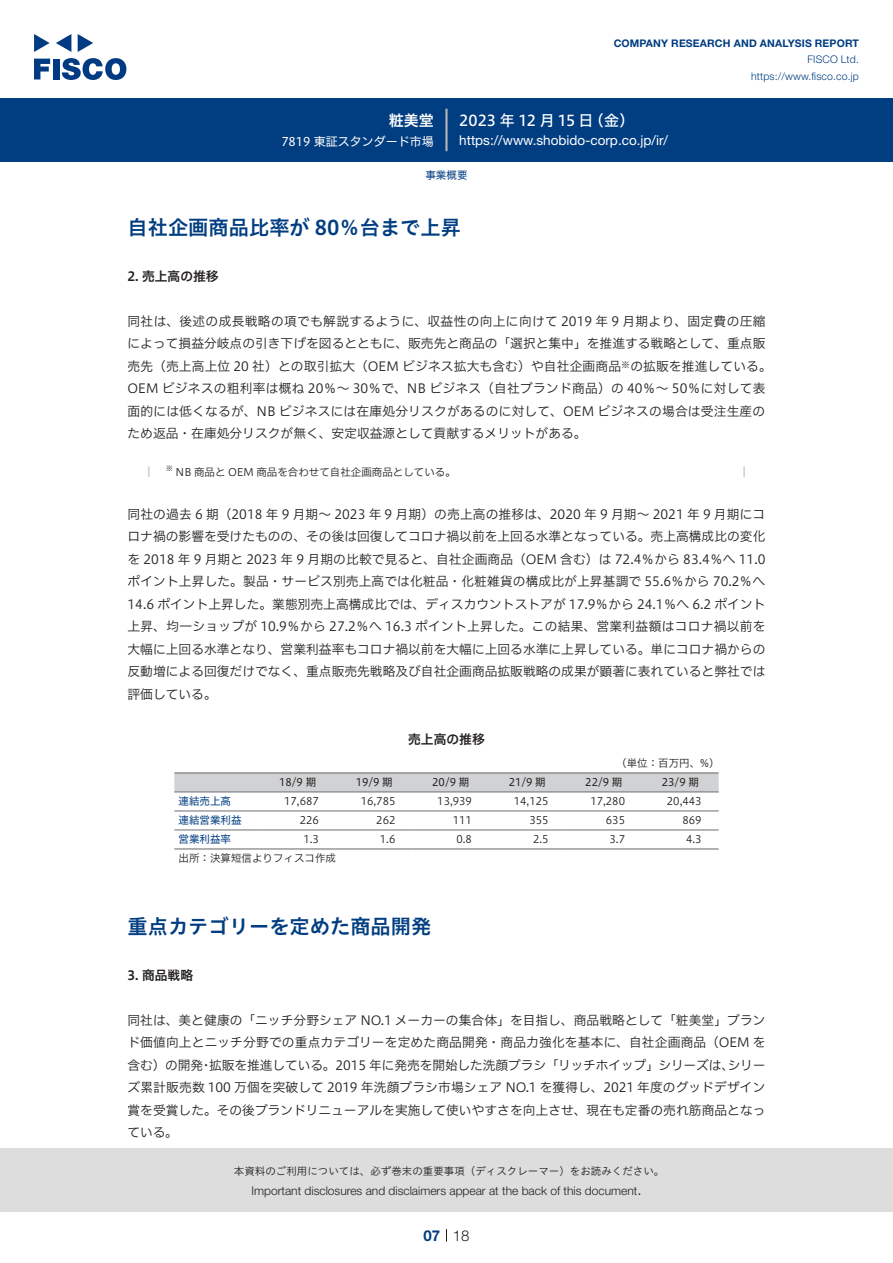
<style>
.page{position:relative;width:893px;height:1263px;background:#fff}
.page>*{position:absolute;margin:0;border:0;box-sizing:border-box;transform-origin:0 0}
.t1{font:20.25px "Hiragino UD Sans Std W6";color:#003d81}
.t2{font:15px "Hiragino UD Sans F Std N W5";letter-spacing:.005em;color:#fff}
.t3{font:300 15px "Helvetica Neue LT Std";color:#231f20}
.t4{font:15px "Hiragino UD Sans F Std N W6";color:#fff}
.t5{font:700 15px "Helvetica Neue LT Std";color:#003d81}
.t6{font:13.5px "Helvetica Neue LT Std";color:#fff}
.t7{font:12.75px/22.5px "Hiragino UD Sans F Std N W3";letter-spacing:.005em;color:#231f20}
.t8{font:12.75px "Hiragino UD Sans F Std N W3";letter-spacing:.025em;color:#231f20}
.t9{font:12.75px "Hiragino UD Sans F Std N W6";color:#231f20}
.t10{font:300 12px "Helvetica Neue LT Std";color:#231f20}
.t11{font:12px "Hiragino UD Sans F Std N W4";color:#fff}
.t12{font:10.5px "Hiragino UD Sans F Std N W3";color:#231f20}
.t13{font:10.5px "Hiragino UD Sans Std W3";color:#231f20}
.t14{font:700 10.5px "Helvetica Neue LT Std";letter-spacing:.015em;color:#003d81}
.t15{font:300 10.5px/16.5px "Helvetica Neue LT Std";letter-spacing:.015em;color:#003d81;text-align:right}
.t16{font:10.5px "Hiragino UD Sans F Std N W4";color:#231f20}
.t17{font:10.5px "Hiragino UD Sans F Std N W4";color:#003d81}
.t18{font:8.85px "Hiragino UD Sans F Std N W3";color:#231f20}
.t19{font:7.35px "Hiragino UD Sans F Std N W3";color:#231f20}
</style>
<div class="page">
<div style="left:0;top:1148px;width:893px;height:64px;background:#ddd"></div>
<svg style="left:34px;top:59px;width:16px;height:20px"></svg>
<div style="left:53px;top:59px;width:6px;height:20px;background:#003a83"></div>
<svg style="left:62px;top:58px;width:64px;height:22px"></svg>
<svg style="left:34px;top:34px;width:16px;height:18px"></svg>
<svg style="left:78px;top:34px;width:15px;height:18px"></svg>
<svg style="left:56px;top:34px;width:15px;height:18px"></svg>
<div style="left:0;top:98px;width:893px;height:64px;background:#003d81"></div>
<hr style="left:445px;top:109px;width:3px;height:42px;background:#b5b5b6">
<svg style="left:446px;top:1229px;width:1px;height:13px"></svg>
<svg style="left:148px;top:466px;width:2px;height:11px"></svg>
<svg style="left:743px;top:466px;width:2px;height:11px"></svg>
<svg style="left:174px;top:773px;width:545px;height:19px;background:#cbccce"></svg>
<hr style="left:174px;top:792px;width:85px;height:1px;background:#6c6d70">
<hr style="left:259px;top:792px;width:77px;height:1px;background:#6c6d70">
<hr style="left:336px;top:792px;width:76px;height:1px;background:#6c6d70">
<hr style="left:412px;top:792px;width:77px;height:1px;background:#6c6d70">
<hr style="left:489px;top:792px;width:77px;height:1px;background:#6c6d70">
<hr style="left:566px;top:792px;width:76px;height:1px;background:#6c6d70">
<hr style="left:642px;top:792px;width:77px;height:1px;background:#6c6d70">
<hr style="left:174px;top:811px;width:85px;height:1px;background:#6c6d70">
<hr style="left:259px;top:811px;width:77px;height:1px;background:#6c6d70">
<hr style="left:336px;top:811px;width:76px;height:1px;background:#6c6d70">
<hr style="left:412px;top:811px;width:77px;height:1px;background:#6c6d70">
<hr style="left:489px;top:811px;width:77px;height:1px;background:#6c6d70">
<hr style="left:566px;top:811px;width:76px;height:1px;background:#6c6d70">
<hr style="left:642px;top:811px;width:77px;height:1px;background:#6c6d70">
<hr style="left:174px;top:830px;width:85px;height:1px;background:#6c6d70">
<hr style="left:259px;top:830px;width:77px;height:1px;background:#6c6d70">
<hr style="left:336px;top:830px;width:76px;height:1px;background:#6c6d70">
<hr style="left:412px;top:830px;width:77px;height:1px;background:#6c6d70">
<hr style="left:489px;top:830px;width:77px;height:1px;background:#6c6d70">
<hr style="left:566px;top:830px;width:76px;height:1px;background:#6c6d70">
<hr style="left:642px;top:830px;width:77px;height:1px;background:#6c6d70">
<hr style="left:174px;top:772px;width:85px;height:1px;background:#6c6d70">
<hr style="left:259px;top:772px;width:77px;height:1px;background:#6c6d70">
<hr style="left:336px;top:772px;width:76px;height:1px;background:#6c6d70">
<hr style="left:412px;top:772px;width:77px;height:1px;background:#6c6d70">
<hr style="left:489px;top:772px;width:77px;height:1px;background:#6c6d70">
<hr style="left:566px;top:772px;width:76px;height:1px;background:#6c6d70">
<hr style="left:642px;top:772px;width:77px;height:1px;background:#6c6d70">
<hr style="left:174px;top:848px;width:85px;height:1px;background:#6c6d70">
<hr style="left:259px;top:848px;width:77px;height:1px;background:#6c6d70">
<hr style="left:336px;top:848px;width:76px;height:1px;background:#6c6d70">
<hr style="left:412px;top:848px;width:77px;height:1px;background:#6c6d70">
<hr style="left:489px;top:848px;width:77px;height:1px;background:#6c6d70">
<hr style="left:566px;top:848px;width:76px;height:1px;background:#6c6d70">
<hr style="left:642px;top:848px;width:77px;height:1px;background:#6c6d70">
<p class="t4" style="left:389px;top:109px;width:46px">粧美堂</p>
<p class="t11" style="left:281px;top:132px;width:154px">7819 東証スタンダード市場</p>
<p class="t14" style="left:614px;top:37px;width:247px">COMPANY RESEARCH AND ANALYSIS REPORT</p>
<p class="t15" style="left:751px;top:51px;width:109px">FISCO Ltd. https://www.fisco.co j p.</p>
<p class="t2" style="left:589px;top:109px;width:47px">（金(</p>
<p class="t2" style="left:459px;top:109px;width:136px">2023 年 12 月 15 日</p>
<p class="t6" style="left:459px;top:132px;width:210px">https://www.shobido-corp. c o j p. /i r/</p>
<p class="t17" style="left:425px;top:167px;width:43px">事業概要</p>
<h1 class="t1" style="left:128px;top:212px;width:335px">自社企画商品比率が 80％台まで上昇</h1>
<p class="t9" style="left:128px;top:266px;width:93px">2. 売上高の推移</p>
<p class="t8" style="left:128px;top:311px;width:639px">同社は、後述の成長戦略の項でも解説するように、収益性の向上に向けて 2019 年 9 月期より、固定費の圧縮</p>
<p class="t7" style="left:128px;top:331px;width:639px">によって損益分岐点の引き下げを図るとともに、販売先と商品の「選択と集中」を推進する戦略として、重点販</p>
<p class="t7" style="left:630px;top:354px;width:143px">の拡販を推進している。</p>
<p class="t7" style="left:128px;top:354px;width:639px">売先（売上高上位 20 社）との取引拡大（OEM ビジネス拡大も含む）や自社企画商品<br>OEM ビジネスの粗利率は概ね 20％～ 30％で、NB ビジネス（自社ブランド商品）の 40％～ 50％に対して表面的には低くなるが、NB ビジネスには在庫処分リスクがあるのに対して、OEM ビジネスの場合は受注生産のため返品・在庫処分リスクが無く、安定収益源として貢献するメリットがある。</p>
<p class="t12" style="left:176px;top:464px;width:282px">NB 商品と OEM 商品を合わせて自社企画商品としている。</p>
<p class="t18" style="left:621px;top:358px;width:10px">※</p>
<p class="t19" style="left:166px;top:463px;width:9px">※</p>
<p class="t7" style="left:128px;top:502px;width:639px;text-align:justify">同社の過去 6 期（2018 年 9 月期～ 2023 年 9 月期）の売上高の推移は、2020 年 9 月期～ 2021 年 9 月期にコロナ禍の影響を受けたものの、その後は回復してコロナ禍以前を上回る水準となっている。売上高構成比の変化を 2018 年 9 月期と 2023 年 9 月期の比較で見ると、自社企画商品（OEM 含む）は 72.4％から 83.4％へ 11.0ポイント上昇した。製品・サービス別売上高では化粧品・化粧雑貨の構成比が上昇基調で 55.6％から 70.2％へ14.6 ポイント上昇した。業態別売上高構成比では、ディスカウントストアが 17.9％から 24.1％へ 6.2 ポイント上昇、均一ショップが 10.9％から 27.2％へ 16.3 ポイント上昇した。この結果、営業利益額はコロナ禍以前を大幅に上回る水準となり、営業利益率もコロナ禍以前を大幅に上回る水準に上昇している。単にコロナ禍からの反動増による回復だけでなく、重点販売先戦略及び自社企画商品拡販戦略の成果が顕著に表れていると弊社では評価している。</p>
<p class="t9" style="left:408px;top:729px;width:78px">売上高の推移</p>
<p class="t12" style="left:616px;top:755px;width:105px">（単位：百万円、%(</p>
<p class="t16" style="left:662px;top:774px;width:39px">23/9 期</p>
<p class="t16" style="left:279px;top:774px;width:39px">18/9 期</p>
<p class="t16" style="left:356px;top:774px;width:39px">19/9 期</p>
<p class="t16" style="left:432px;top:774px;width:39px">20/9 期</p>
<p class="t16" style="left:509px;top:774px;width:39px">21/9 期</p>
<p class="t16" style="left:585px;top:774px;width:39px">22/9 期</p>
<p class="t17" style="left:179px;top:793px;width:54px">連結売上高</p>
<p class="t12" style="left:284px;top:793px;width:36px">17,687</p>
<p class="t12" style="left:361px;top:793px;width:36px">16,785</p>
<p class="t12" style="left:437px;top:793px;width:36px">13,939</p>
<p class="t12" style="left:514px;top:793px;width:36px">14,125</p>
<p class="t12" style="left:590px;top:793px;width:36px">17,280</p>
<p class="t12" style="left:667px;top:793px;width:36px">20,443</p>
<p class="t17" style="left:179px;top:812px;width:64px">連結営業利益</p>
<p class="t12" style="left:300px;top:812px;width:21px">226</p>
<p class="t12" style="left:376px;top:812px;width:21px">262</p>
<p class="t12" style="left:453px;top:812px;width:21px">111</p>
<p class="t12" style="left:529px;top:812px;width:21px">355</p>
<p class="t12" style="left:606px;top:812px;width:21px">635</p>
<p class="t12" style="left:682px;top:812px;width:21px">869</p>
<p class="t17" style="left:179px;top:831px;width:54px">営業利益率</p>
<p class="t12" style="left:179px;top:850px;width:159px">出所：決算短信よりフィスコ作成</p>
<p class="t12" style="left:303px;top:831px;width:17px">1.3</p>
<p class="t12" style="left:380px;top:831px;width:17px">1.6</p>
<p class="t12" style="left:456px;top:831px;width:17px">0.8</p>
<p class="t12" style="left:533px;top:831px;width:17px">2.5</p>
<p class="t12" style="left:609px;top:831px;width:17px">3.7</p>
<p class="t12" style="left:686px;top:831px;width:17px">4.3</p>
<h1 class="t1" style="left:128px;top:911px;width:305px">重点カテゴリーを定めた商品開発</h1>
<p class="t9" style="left:128px;top:965px;width:67px">3. 商品戦略</p>
<p class="t7" style="left:127px;top:1008px;width:640px;text-align:right">同社は、美と健康の「ニッチ分野シェア NO.1 メーカーの集合体」を目指し、商品戦略として「粧美堂」ブランド価値向上とニッチ分野での重点カテゴリーを定めた商品開発・商品力強化を基本に、自社企画商品（OEM をシリー</p>
<p class="t7" style="left:209px;top:1053px;width:527px">拡販を推進している。2015 年に発売を開始した洗顔ブラシ「リッチホイップ」シリーズは、</p>
<p class="t7" style="left:127px;top:1053px;width:639px">含む）の開発<br>ズ累計販売数 100 万個を突破して 2019 年洗顔ブラシ市場シェア NO.1 を獲得し、2021 年度のグッドデザイン賞を受賞した。その後ブランドリニューアルを実施して使いやすさを向上させ、現在も定番の売れ筋商品となっている。</p>
<p class="t7" style="left:200px;top:1053px;width:14px">・</p>
<p class="t13" style="left:234px;top:1163px;width:432px">本資料のご利用については、必ず巻末の重要事項（ディスクレーマー）をお読みください。</p>
<p class="t3" style="left:637px;top:1180px;width:6px">.</p>
<p class="t10" style="left:251px;top:1183px;width:387px">Important disclosures and disclaimers appear at the back of this document</p>
<p class="t5" style="left:423px;top:1226px;width:18px">07</p>
<p class="t3" style="left:453px;top:1226px;width:18px">18</p>
</div>
